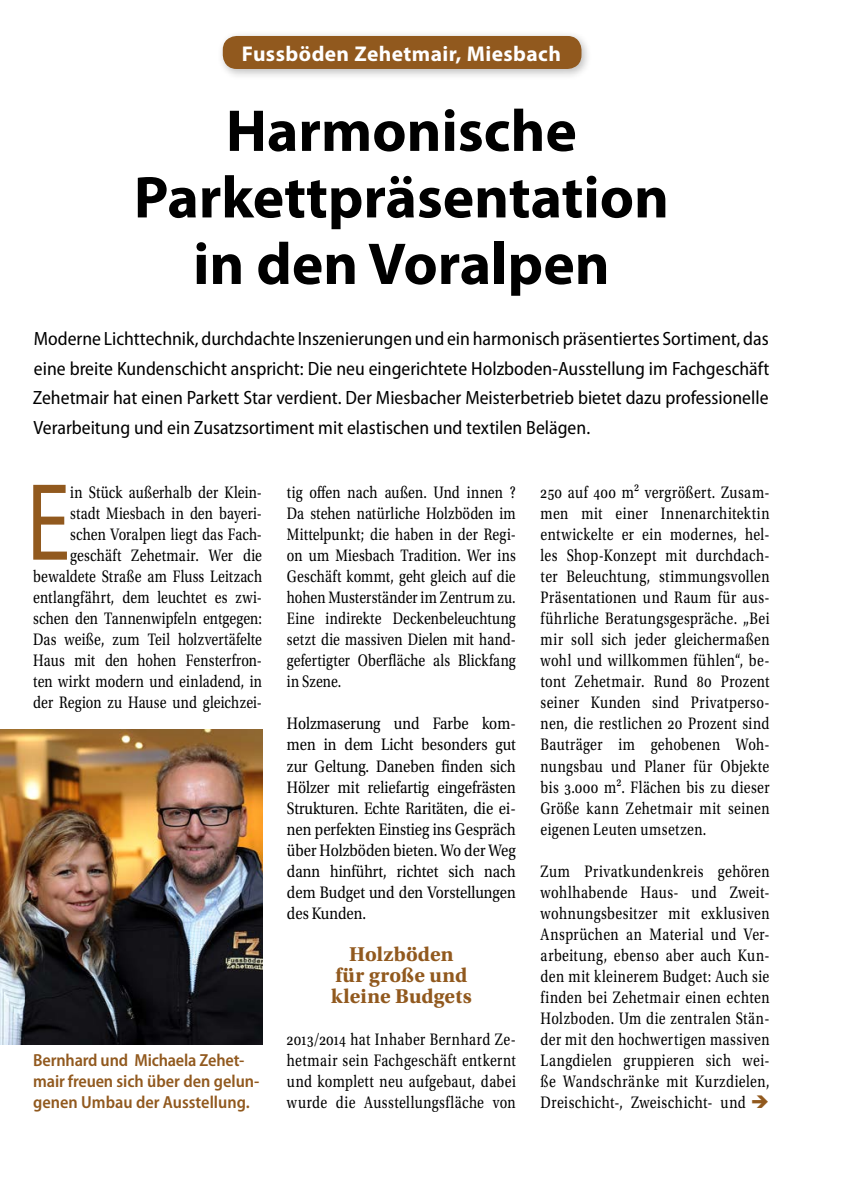
<style>
.page{position:relative;width:844px;height:1191px;background:#fff}
.page>*{position:absolute;margin:0;border:0;box-sizing:border-box;transform-origin:0 0}
.t1{font:110.95px "Myriad Pro";color:#91591e;scale:.8 1}
.t2{font:700 59.5px/66.5px "Myriad Pro";color:#000;text-align:center}
.t3{font:700 21.35px "Myriad Pro";letter-spacing:.02em;color:#fff}
.t4{font:700 21px/21px "Utopia Std";letter-spacing:.01em;color:#91591e;text-align:center}
.t5{font:semi-condensed 19.25px/29.8px "Myriad Pro";color:#000;text-align:justify}
.t6{font:17.5px/21px "Utopia Std";letter-spacing:.015em;color:#000;text-align:justify;scale:.8 1}
.t7{font:17.5px/21px "Utopia Std";letter-spacing:.015em;color:#000;text-align:justify;scale:.85 1}
.t8{font:600 semi-condensed 17.5px/21px "Myriad Pro";color:#91591e}
</style>
<div class="page">
<div style="left:217px;top:30px;width:375px;height:50px;background:#000;opacity:.25"></div>
<div style="left:223px;top:36px;width:358px;height:33px;background:#91591e;border-radius:14px"></div>
<img style="left:0;top:729px;width:262px;height:315px">
<p class="t3" style="left:242px;top:39px;width:320px">Fussböden Zehetmair, Miesbach</p>
<h2 class="t2" style="left:134px;top:96px;width:536px">Harmonische<br>Parkettpräsentation in den Voralpen</h2>
<p class="t5" style="left:33px;top:324px;width:737px">Moderne Lichttechnik, durchdachte Inszenierungen und ein harmonisch präsentiertes Sortiment, das eine breite Kundenschicht anspricht: Die neu eingerichtete Holzboden-Ausstellung im Fachgeschäft Zehetmair hat einen Parkett Star verdient. Der Miesbacher Meisterbetrieb bietet dazu professionelle Verarbeitung und ein Zusatzsortiment mit elastischen und textilen Belägen.</p>
<h1 class="t1" style="left:26px;top:454px;width:56px">E</h1>
<p class="t6" style="left:33px;top:482px;width:287px;text-align:right">in Stück außerhalb der Klein-<br>stadt Miesbach in den bayeri&shy;schen Voralpen liegt das Fach&shy;geschäft Zehetmair. Wer die bewaldete Straße am Fluss Leitzach entlangfährt, dem leuchtet es zwi&shy;schen den Tannenwipfeln entgegen:<br>Das weiße, zum Teil holzvertäfelte<br>Haus mit den hohen Fensterfron&shy;ten wirkt modern und einladend, in der Region zu Hause und gleichzei-</p>
<p class="t6" style="left:287px;top:482px;width:287px">tig offen nach außen. Und innen ?<br>Da stehen natürliche Holzböden im Mittelpunkt; die haben in der Regi&shy;on um Miesbach Tradition. Wer ins Geschäft kommt, geht gleich auf die hohen Musterständer im Zentrum zu.<br>Eine indirekte Deckenbeleuchtung setzt die massiven Dielen mit hand&shy;gefertigter Oberfläche als Blickfang in Szene.</p>
<p class="t7" style="left:287px;top:713px;width:271px">Holzmaserung und Farbe kom&shy;men in dem Licht besonders gut zur Geltung. Daneben finden sich Hölzer mit reliefartig eingefrästen Strukturen. Echte Raritäten, die ei&shy;nen perfekten Einstieg ins Gespräch über Holzböden bieten. Wo der Weg dann hinführt, richtet sich nach dem Budget und den Vorstellungen des Kunden.</p>
<p class="t4" style="left:331px;top:943px;width:142px">Holzböden<br>für große und kleine Budgets</p>
<p class="t6" style="left:287px;top:1028px;width:287px">2013/2014 hat Inhaber Bernhard Ze&shy;hetmair sein Fachgeschäft entkernt und komplett neu aufgebaut, dabei wurde die Ausstellungsfläche von</p>
<p class="t8" style="left:33px;top:1049px;width:227px">Bernhard und Michaela Zehet&shy;mair freuen sich über den gelun&shy;genen Umbau der Ausstellung.</p>
<p class="t6" style="left:540px;top:482px;width:287px">250 auf 400 m2 vergrößert. Zusam&shy;men mit einer Innenarchitektin entwickelte er ein modernes, hel&shy;les Shop-Konzept mit durchdach&shy;ter Beleuchtung, stimmungsvollen Präsentationen und Raum für aus&shy;führliche Beratungsgespräche. „Bei mir soll sich jeder gleichermaßen wohl und willkommen fühlen“, be&shy;tont Zehetmair. Rund 80 Prozent seiner Kunden sind Privatperso&shy;nen, die restlichen 20 Prozent sind Bauträger im gehobenen Woh&shy;nungsbau und Planer für Objekte bis 3.000 m2. Flächen bis zu dieser Größe kann Zehetmair mit seinen eigenen Leuten umsetzen.</p>
<p class="t6" style="left:540px;top:860px;width:287px">Zum Privatkundenkreis gehören wohlhabende Haus- und Zweit&shy;wohnungsbesitzer mit exklusiven Ansprüchen an Material und Ver&shy;arbeitung, ebenso aber auch Kun&shy;den mit kleinerem Budget: Auch sie finden bei Zehetmair einen echten Holzboden. Um die zentralen Stän&shy;der mit den hochwertigen massiven Langdielen gruppieren sich wei&shy;ße Wandschränke mit Kurzdielen, Dreischicht-, Zweischicht- und</p>
</div>
